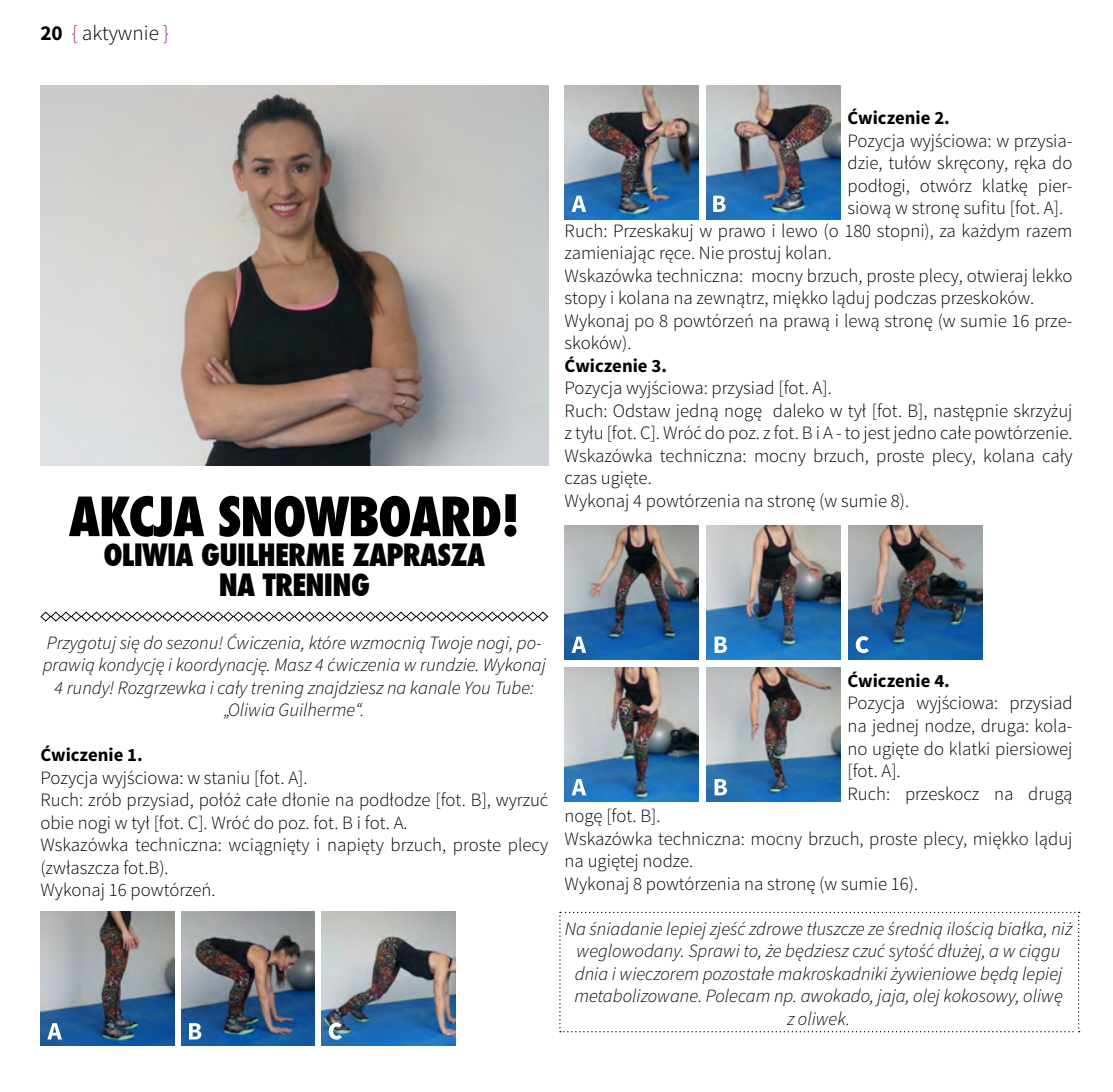
<style>
.page{position:relative;width:1113px;height:1092px;background:#fff}
.page>*{position:absolute;margin:0;border:0;box-sizing:border-box;transform-origin:0 0}
.t1{font:800 condensed 52.5px "Futura";letter-spacing:-.025em;color:#000}
.t2{font:800 condensed 30px/30px "Futura";letter-spacing:-.025em;color:#000;text-align:center}
.t3{font:300 21.25px "Source Sans Pro";color:#000}
.t4{font:300 18.75px/22.5px "Source Sans Pro";color:#000}
.t5{font:italic 300 18.75px/22.5px "Source Sans Pro";color:#000;text-align:center}
.t6{font:700 18.75px "Source Sans Pro";color:#000}
.s1{font-weight:700}
.s2{color:#991a81}
</style>
<div class="page">
<img style="left:40px;top:86px;width:508px;height:379px">
<img style="left:40px;top:911px;width:134px;height:134px">
<img style="left:564px;top:86px;width:134px;height:134px">
<img style="left:181px;top:911px;width:134px;height:134px">
<img style="left:706px;top:86px;width:134px;height:134px">
<svg style="left:559px;top:911px;width:520px;height:121px"></svg>
<img style="left:564px;top:525px;width:134px;height:134px">
<img style="left:564px;top:667px;width:134px;height:134px">
<img style="left:706px;top:525px;width:134px;height:134px">
<img style="left:706px;top:667px;width:134px;height:134px">
<svg style="left:40px;top:611px;width:509px;height:11px"></svg>
<svg style="left:47px;top:1023px;width:15px;height:16px"></svg>
<svg style="left:571px;top:636px;width:15px;height:17px"></svg>
<svg style="left:571px;top:779px;width:15px;height:16px"></svg>
<svg style="left:189px;top:1023px;width:12px;height:16px"></svg>
<svg style="left:714px;top:636px;width:13px;height:17px"></svg>
<svg style="left:714px;top:779px;width:13px;height:16px"></svg>
<svg style="left:571px;top:196px;width:15px;height:16px"></svg>
<svg style="left:713px;top:196px;width:12px;height:16px"></svg>
<img style="left:322px;top:911px;width:133px;height:134px">
<svg style="left:329px;top:1022px;width:13px;height:17px"></svg>
<img style="left:849px;top:525px;width:133px;height:134px">
<svg style="left:855px;top:636px;width:14px;height:17px"></svg>
<p class="t3" style="left:40px;top:20px;width:130px"><span class="s1">20</span> <span class="s2">{</span> aktywnie <span class="s2">}</span></p>
<h1 class="t1" style="left:69px;top:481px;width:453px">AKCJA SNOWBOARD!</h1>
<h2 class="t2" style="left:103px;top:540px;width:383px">OLIWIA GUILHERME ZAPRASZA<br>NA TRENING</h2>
<p class="t5" style="left:43px;top:631px;width:505px">Przygotuj się do sezonu! Ćwiczenia, które wzmocnią Twoje nogi, po&shy;prawią kondycję i koordynację. Masz 4 ćwiczenia w rundzie. Wykonaj 4 rundy! Rozgrzewka i cały trening znajdziesz na kanale You Tube: „Oliwia Guilherme“.</p>
<p class="t6" style="left:40px;top:743px;width:104px">Ćwiczenie 1.</p>
<p class="t4" style="left:40px;top:766px;width:509px">Pozycja wyjściowa: w staniu [fot. A].<br>Ruch: zrób przysiad, połóż całe dłonie na podłodze [fot. B], wyrzuć obie nogi w tył [fot. C]. Wróć do poz. fot. B i fot. A.<br>Wskazówka techniczna: wciągnięty i napięty brzuch, proste plecy (zwłaszcza fot.B).<br>Wykonaj 16 powtórzeń.</p>
<p class="t6" style="left:847px;top:106px;width:104px">Ćwiczenie 2.</p>
<p class="t4" style="left:847px;top:129px;width:227px">Pozycja wyjściowa: w przysia-</p>
<p class="t4" style="left:847px;top:152px;width:227px">dzie, tułów skręcony, ręka do</p>
<p class="t4" style="left:847px;top:174px;width:227px">podłogi, otwórz klatkę pier-</p>
<p class="t4" style="left:847px;top:197px;width:217px">siową w stronę sufitu [fot. A].</p>
<p class="t4" style="left:564px;top:219px;width:509px">Ruch: Przeskakuj w prawo i lewo (o 180 stopni), za każdym razem</p>
<p class="t4" style="left:564px;top:242px;width:268px">zamieniając ręce. Nie prostuj kolan.</p>
<p class="t4" style="left:564px;top:264px;width:509px">Wskazówka techniczna: mocny brzuch, proste plecy, otwieraj lekko</p>
<p class="t4" style="left:564px;top:287px;width:471px">stopy i kolana na zewnątrz, miękko ląduj podczas przeskoków.</p>
<p class="t4" style="left:564px;top:309px;width:509px">Wykonaj po 8 powtórzeń na prawą i lewą stronę (w sumie 16 prze-</p>
<p class="t4" style="left:564px;top:332px;width:68px">skoków).</p>
<p class="t6" style="left:564px;top:353px;width:104px">Ćwiczenie 3.</p>
<p class="t4" style="left:564px;top:377px;width:509px">Pozycja wyjściowa: przysiad [fot. A].<br>Ruch: Odstaw jedną nogę daleko w tył [fot. B], następnie skrzyżuj z tyłu [fot. C]. Wróć do poz. z fot. B i A - to jest jedno całe powtórzenie.<br>Wskazówka techniczna: mocny brzuch, proste plecy, kolana cały czas ugięte.<br>Wykonaj 4 powtórzenia na stronę (w sumie 8).</p>
<p class="t6" style="left:847px;top:668px;width:104px">Ćwiczenie 4.</p>
<p class="t4" style="left:847px;top:692px;width:227px">Pozycja wyjściowa: przysiad na jednej nodze, druga: kola&shy;no ugięte do klatki piersiowej [fot. A].<br>Ruch: przeskocz na drugą</p>
<p class="t4" style="left:564px;top:804px;width:509px">nogę [fot. B].<br>Wskazówka techniczna: mocny brzuch, proste plecy, miękko ląduj na ugiętej nodze.<br>Wykonaj 8 powtórzenia na stronę (w sumie 16).</p>
<p class="t5" style="left:565px;top:917px;width:509px">Na śniadanie lepiej zjeść zdrowe tłuszcze ze średnią ilością białka, niż weglowodany. Sprawi to, że będziesz czuć sytość dłużej, a w ciągu dnia i wieczorem pozostałe makroskadniki żywieniowe będą lepiej metabolizowane. Polecam np. awokado, jaja, olej kokosowy, oliwę<br>z oliwek.</p>
</div>
